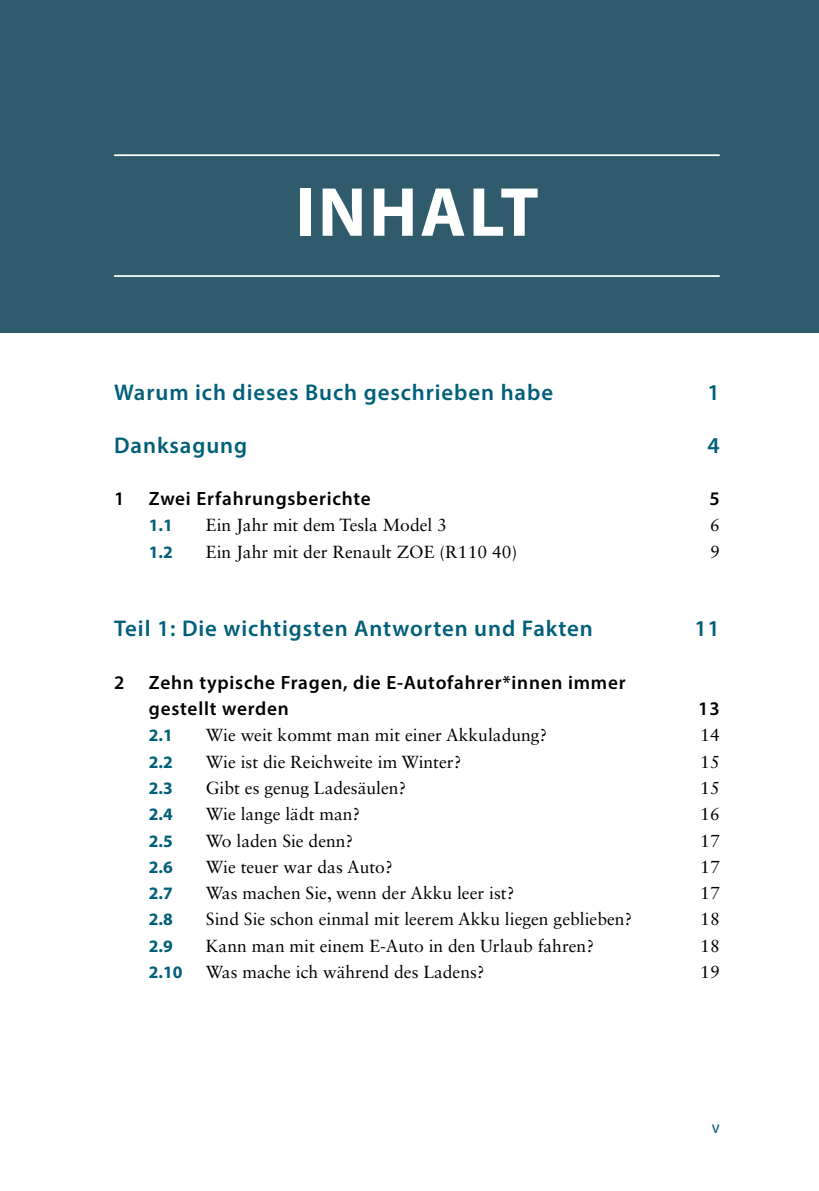
<style>
.page{position:relative;width:819px;height:1191px;background:#fff}
.page>*{position:absolute;margin:0;border:0;box-sizing:border-box;transform-origin:0 0}
.Ü1{font:700 70px "Myriad Pro";letter-spacing:.04em;color:#fff}
.t1{font:600 22.75px "Myriad Pro";letter-spacing:.04em;color:#005f79}
.t2{font:600 19.25px/26.2px "Myriad Pro";letter-spacing:.04em;color:#000}
.t3{font:17.5px "Sabon LT Std";color:#000}
.t4{font:700 17.5px "Myriad Pro";color:#005f79}
.t5{font:17.5px "Myriad Pro";color:#005f79;scale:.95 1}
</style>
<div class="page">
<div style="left:0;top:0;width:819px;height:332px;background:#2f5b6c"></div>
<hr style="left:114px;top:154px;width:605px;height:2px;background:#fff">
<hr style="left:114px;top:275px;width:605px;height:2px;background:#fff">
<p class="Ü1" style="left:295px;top:166px;width:245px">INHALT</p>
<p class="t1" style="left:114px;top:378px;width:440px">Warum ich dieses Buch geschrieben habe</p>
<p class="t1" style="left:707px;top:378px;width:14px">1</p>
<p class="t1" style="left:114px;top:430px;width:134px">Danksagung</p>
<p class="t1" style="left:707px;top:430px;width:14px">4</p>
<p class="t2" style="left:114px;top:485px;width:12px">1</p>
<p class="t2" style="left:149px;top:485px;width:223px">Zwei Erfahrungsberichte</p>
<p class="t2" style="left:709px;top:485px;width:12px">5</p>
<p class="t4" style="left:149px;top:514px;width:25px">1.1</p>
<p class="t3" style="left:206px;top:515px;width:242px">Ein Jahr mit dem Tesla Model 3</p>
<p class="t3" style="left:710px;top:515px;width:11px">6</p>
<p class="t4" style="left:149px;top:540px;width:25px">1.2</p>
<p class="t3" style="left:206px;top:541px;width:313px">Ein Jahr mit der Renault ZOE (R110 40)</p>
<p class="t3" style="left:710px;top:541px;width:11px">9</p>
<p class="t1" style="left:114px;top:614px;width:480px">Teil 1: Die wichtigsten Antworten und Fakten</p>
<p class="t1" style="left:694px;top:614px;width:27px">11</p>
<p class="t2" style="left:114px;top:669px;width:12px">2</p>
<p class="t2" style="left:149px;top:669px;width:478px">Zehn typische Fragen, die E-Autofahrer*innen immer gestellt werden</p>
<p class="t2" style="left:698px;top:695px;width:23px">13</p>
<p class="t4" style="left:149px;top:724px;width:25px">2.1</p>
<p class="t3" style="left:206px;top:725px;width:343px">Wie weit kommt man mit einer Akkuladung?</p>
<p class="t3" style="left:700px;top:725px;width:21px">14</p>
<p class="t4" style="left:149px;top:750px;width:25px">2.2</p>
<p class="t3" style="left:206px;top:751px;width:257px">Wie ist die Reichweite im Winter?</p>
<p class="t3" style="left:700px;top:751px;width:21px">15</p>
<p class="t4" style="left:149px;top:776px;width:25px">2.3</p>
<p class="t3" style="left:206px;top:777px;width:202px">Gibt es genug Ladesäulen?</p>
<p class="t3" style="left:700px;top:777px;width:21px">15</p>
<p class="t4" style="left:149px;top:803px;width:25px">2.4</p>
<p class="t3" style="left:206px;top:803px;width:156px">Wie lange lädt man?</p>
<p class="t3" style="left:700px;top:803px;width:21px">16</p>
<p class="t4" style="left:149px;top:829px;width:25px">2.5</p>
<p class="t3" style="left:206px;top:830px;width:149px">Wo laden Sie denn?</p>
<p class="t3" style="left:700px;top:830px;width:21px">17</p>
<p class="t4" style="left:149px;top:855px;width:25px">2.6</p>
<p class="t3" style="left:206px;top:856px;width:188px">Wie teuer war das Auto?</p>
<p class="t3" style="left:700px;top:856px;width:21px">17</p>
<p class="t4" style="left:149px;top:881px;width:25px">2.7</p>
<p class="t3" style="left:206px;top:882px;width:310px">Was machen Sie, wenn der Akku leer ist?</p>
<p class="t3" style="left:700px;top:882px;width:21px">17</p>
<p class="t4" style="left:149px;top:908px;width:25px">2.8</p>
<p class="t3" style="left:206px;top:908px;width:428px">Sind Sie schon einmal mit leerem Akku liegen geblieben?</p>
<p class="t3" style="left:700px;top:908px;width:21px">18</p>
<p class="t4" style="left:149px;top:934px;width:25px">2.9</p>
<p class="t3" style="left:206px;top:935px;width:389px">Kann man mit einem E-Auto in den Urlaub fahren?</p>
<p class="t3" style="left:700px;top:935px;width:21px">18</p>
<p class="t4" style="left:149px;top:960px;width:35px">2.10</p>
<p class="t3" style="left:206px;top:961px;width:280px">Was mache ich während des Ladens?</p>
<p class="t3" style="left:700px;top:961px;width:21px">19</p>
<p class="t5" style="left:711px;top:1116px;width:10px">v</p>
</div>
